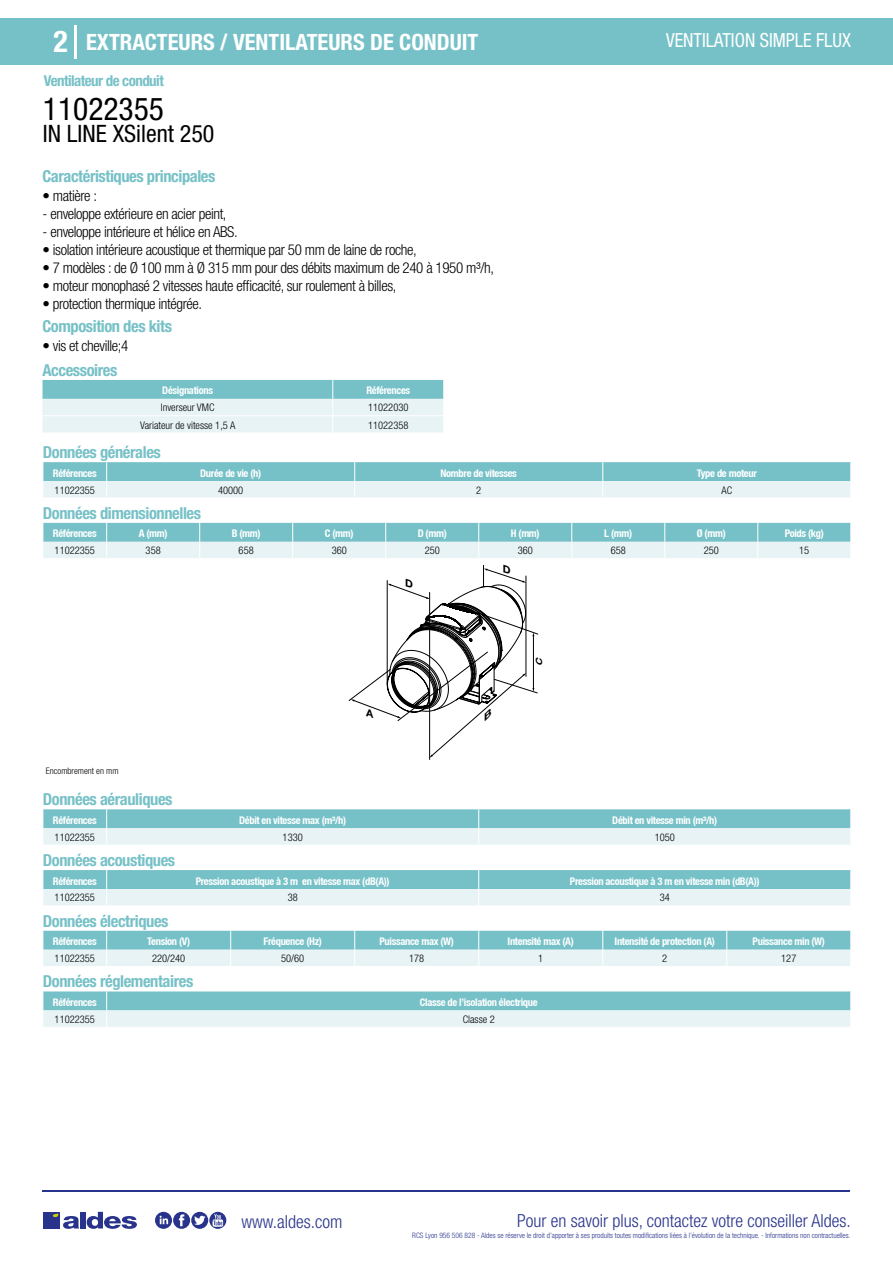
<style>
.page{position:relative;width:893px;height:1263px;background:#fff}
.page>*{position:absolute;margin:0;border:0;box-sizing:border-box;transform-origin:0 0}
.t1{font:condensed 31.5px "Helvetica Neue LT Std";color:#000}
.t2{font:700 condensed 30px "Helvetica Neue LT Std";color:#fff}
.t3{font:condensed 24px "Helvetica Neue LT Std";color:#000}
.t4{font:700 condensed 22.5px "Helvetica Neue LT Std";color:#fff}
.t5{font:condensed 19.5px "Helvetica Neue LT Std";color:#fff;scale:.95 1}
.t6{font:300 condensed 18px "Helvetica Neue";color:#28348b}
.t7{font:700 condensed 16.5px "Helvetica Neue LT Std";letter-spacing:-.025em;color:#76c1c7}
.t8{font:300 condensed 15px "Helvetica Neue LT Std";letter-spacing:-.025em;color:#000}
.t9{font:700 condensed 15px "Helvetica Neue LT Std";letter-spacing:-.035em;color:#76c1c7}
.t10{font:700 condensed 10.5px "Helvetica Neue";letter-spacing:-.03em;color:#fff}
.t11{font:300 condensed 10.5px "Helvetica Neue";color:#000}
.t12{font:300 condensed 9px "Helvetica Neue";color:#000}
.t13{font:italic 700 8.7px "Helvetica Neue LT Pro";color:#000;scale:1.17 1}
.t14{font:300 condensed 7.5px "Helvetica Neue";color:#28348b}
</style>
<div class="page">
<div style="left:0;top:18px;width:893px;height:46px;background:#76c1c7"></div>
<hr style="left:74px;top:25px;width:2px;height:33px;background:#fff">
<hr style="left:43px;top:1190px;width:807px;height:1px;background:#28348b">
<svg style="left:155px;top:1212px;width:71px;height:17px"></svg>
<div style="left:43px;top:1212px;width:17px;height:16px;background:#28348b"></div>
<div style="left:80px;top:1212px;width:6px;height:16px;background:#28348b"></div>
<svg style="left:87px;top:1212px;width:50px;height:17px"></svg>
<svg style="left:53px;top:1213px;width:26px;height:16px"></svg>
<svg style="left:43px;top:380px;width:401px;height:53px;background:#c0e1e5"></svg>
<svg style="left:43px;top:462px;width:808px;height:36px;background:#add9dd"></svg>
<svg style="left:43px;top:523px;width:808px;height:35px;background:#acd8dc"></svg>
<svg style="left:43px;top:809px;width:808px;height:36px;background:#add9dd"></svg>
<svg style="left:43px;top:870px;width:808px;height:35px;background:#aad8dc"></svg>
<svg style="left:43px;top:931px;width:808px;height:35px;background:#acd8dd"></svg>
<svg style="left:43px;top:991px;width:808px;height:36px;background:#add9dd"></svg>
<svg style="left:349px;top:565px;width:189px;height:195px"></svg>
<h2 class="t2" style="left:54px;top:24px;width:16px">2</h2>
<h3 class="t4" style="left:86px;top:28px;width:394px">EXTRACTEURS / VENTILATEURS DE CONDUIT</h3>
<h3 class="t5" style="left:666px;top:29px;width:196px">VENTILATION SIMPLE FLUX</h3>
<h3 class="t9" style="left:44px;top:71px;width:121px">Ventilateur de conduit</h3>
<h1 class="t1" style="left:43px;top:91px;width:122px">11022355</h1>
<h3 class="t3" style="left:43px;top:120px;width:173px">IN LINE XSilent 250</h3>
<h3 class="t7" style="left:43px;top:166px;width:174px">Caractéristiques principales</h3>
<h3 class="t8" style="left:43px;top:187px;width:56px">• matière :</h3>
<h3 class="t8" style="left:43px;top:205px;width:186px">- enveloppe extérieure en acier peint,</h3>
<h3 class="t8" style="left:43px;top:223px;width:197px">- enveloppe intérieure et hélice en ABS.</h3>
<h3 class="t8" style="left:43px;top:241px;width:376px">• isolation intérieure acoustique et thermique par 50 mm de laine de roche,</h3>
<h3 class="t8" style="left:43px;top:259px;width:453px">• 7 modèles : de Ø 100 mm à Ø 315 mm pour des débits maximum de 240 à 1950 m³/h,</h3>
<h3 class="t8" style="left:43px;top:277px;width:355px">• moteur monophasé 2 vitesses haute efficacité, sur roulement à billes,</h3>
<h3 class="t8" style="left:43px;top:295px;width:161px">• protection thermique intégrée.</h3>
<h3 class="t7" style="left:43px;top:316px;width:131px">Composition des kits</h3>
<h3 class="t8" style="left:43px;top:337px;width:87px">• vis et cheville;4</h3>
<h3 class="t7" style="left:43px;top:360px;width:76px">Accessoires</h3>
<p class="t10" style="left:162px;top:384px;width:52px">Désignations</p>
<p class="t10" style="left:366px;top:384px;width:45px">Références</p>
<p class="t11" style="left:161px;top:402px;width:55px">Inverseur VMC</p>
<p class="t11" style="left:368px;top:402px;width:42px">11022030</p>
<p class="t11" style="left:140px;top:419px;width:97px">Variateur de vitesse 1,5 A</p>
<p class="t11" style="left:368px;top:419px;width:42px">11022358</p>
<h3 class="t7" style="left:43px;top:442px;width:119px">Données générales</h3>
<p class="t10" style="left:53px;top:467px;width:45px">Références</p>
<p class="t10" style="left:200px;top:467px;width:62px">Durée de vie (h)</p>
<p class="t10" style="left:441px;top:467px;width:78px">Nombre de vitesses</p>
<p class="t10" style="left:697px;top:467px;width:62px">Type de moteur</p>
<p class="t11" style="left:55px;top:484px;width:42px">11022355</p>
<p class="t11" style="left:218px;top:484px;width:27px">40000</p>
<p class="t11" style="left:476px;top:484px;width:7px">2</p>
<p class="t11" style="left:721px;top:484px;width:12px">AC</p>
<h3 class="t7" style="left:43px;top:503px;width:160px">Données dimensionnelles</h3>
<p class="t10" style="left:53px;top:527px;width:45px">Références</p>
<p class="t10" style="left:139px;top:527px;width:30px">A (mm)</p>
<p class="t10" style="left:232px;top:527px;width:30px">B (mm)</p>
<p class="t10" style="left:325px;top:527px;width:30px">C (mm)</p>
<p class="t10" style="left:418px;top:527px;width:31px">D (mm)</p>
<p class="t10" style="left:511px;top:527px;width:30px">H (mm)</p>
<p class="t10" style="left:604px;top:527px;width:29px">L (mm)</p>
<p class="t10" style="left:697px;top:527px;width:30px">Ø (mm)</p>
<p class="t10" style="left:785px;top:527px;width:41px">Poids (kg)</p>
<p class="t11" style="left:55px;top:544px;width:42px">11022355</p>
<p class="t11" style="left:146px;top:544px;width:17px">358</p>
<p class="t11" style="left:239px;top:544px;width:17px">658</p>
<p class="t11" style="left:332px;top:544px;width:17px">360</p>
<p class="t11" style="left:425px;top:544px;width:17px">250</p>
<p class="t11" style="left:518px;top:544px;width:17px">360</p>
<p class="t11" style="left:611px;top:544px;width:17px">658</p>
<p class="t11" style="left:704px;top:544px;width:17px">250</p>
<p class="t11" style="left:799px;top:544px;width:12px">15</p>
<p class="t13" style="left:534px;top:666px;width:11px;rotate:-90deg">C</p>
<p class="t12" style="left:46px;top:765px;width:74px">Encombrement en mm</p>
<h3 class="t7" style="left:43px;top:789px;width:131px">Données aérauliques</h3>
<p class="t10" style="left:53px;top:814px;width:45px">Références</p>
<p class="t10" style="left:239px;top:814px;width:109px">Débit en vitesse max (m³/h)</p>
<p class="t10" style="left:612px;top:814px;width:107px">Débit en vitesse min (m³/h)</p>
<p class="t11" style="left:55px;top:831px;width:42px">11022355</p>
<p class="t11" style="left:283px;top:831px;width:22px">1330</p>
<p class="t11" style="left:655px;top:831px;width:22px">1050</p>
<h3 class="t7" style="left:43px;top:850px;width:134px">Données acoustiques</h3>
<p class="t10" style="left:53px;top:874px;width:45px">Références</p>
<p class="t10" style="left:196px;top:874px;width:196px">Pression acoustique à 3 m en vitesse max (dB(A))</p>
<p class="t10" style="left:570px;top:874px;width:191px">Pression acoustique à 3 m en vitesse min (dB(A))</p>
<p class="t11" style="left:55px;top:892px;width:42px">11022355</p>
<p class="t11" style="left:288px;top:892px;width:12px">38</p>
<p class="t11" style="left:660px;top:892px;width:12px">34</p>
<h3 class="t7" style="left:43px;top:911px;width:127px">Données électriques</h3>
<p class="t10" style="left:53px;top:935px;width:45px">Références</p>
<p class="t10" style="left:147px;top:935px;width:44px">Tension (V)</p>
<p class="t10" style="left:263px;top:935px;width:60px">Fréquence (Hz)</p>
<p class="t10" style="left:379px;top:935px;width:76px">Puissance max (W)</p>
<p class="t10" style="left:508px;top:935px;width:68px">Intensité max (A)</p>
<p class="t10" style="left:615px;top:935px;width:102px">Intensité de protection (A)</p>
<p class="t10" style="left:753px;top:935px;width:74px">Puissance min (W)</p>
<p class="t11" style="left:55px;top:952px;width:42px">11022355</p>
<p class="t11" style="left:152px;top:952px;width:35px">220/240</p>
<p class="t11" style="left:281px;top:952px;width:25px">50/60</p>
<p class="t11" style="left:409px;top:952px;width:17px">178</p>
<p class="t11" style="left:538px;top:952px;width:7px">1</p>
<p class="t11" style="left:662px;top:952px;width:7px">2</p>
<p class="t11" style="left:781px;top:952px;width:17px">127</p>
<h3 class="t7" style="left:43px;top:971px;width:152px">Données réglementaires</h3>
<p class="t10" style="left:53px;top:996px;width:45px">Références</p>
<p class="t10" style="left:420px;top:996px;width:119px">Classe de l’isolation électrique</p>
<p class="t11" style="left:55px;top:1013px;width:42px">11022355</p>
<p class="t11" style="left:463px;top:1013px;width:34px">Classe 2</p>
<h3 class="t6" style="left:241px;top:1211px;width:102px">www.aldes.com</h3>
<h3 class="t6" style="left:517px;top:1211px;width:335px">Pour en savoir plus, contactez votre conseiller Aldes.</h3>
<p class="t14" style="left:412px;top:1230px;width:440px">RCS Lyon 956 506 828 - Aldes se réserve le droit d’apporter à ses produits toutes modifications liées à l’évolution de la technique. - Informations non contractuelles.</p>
</div>
